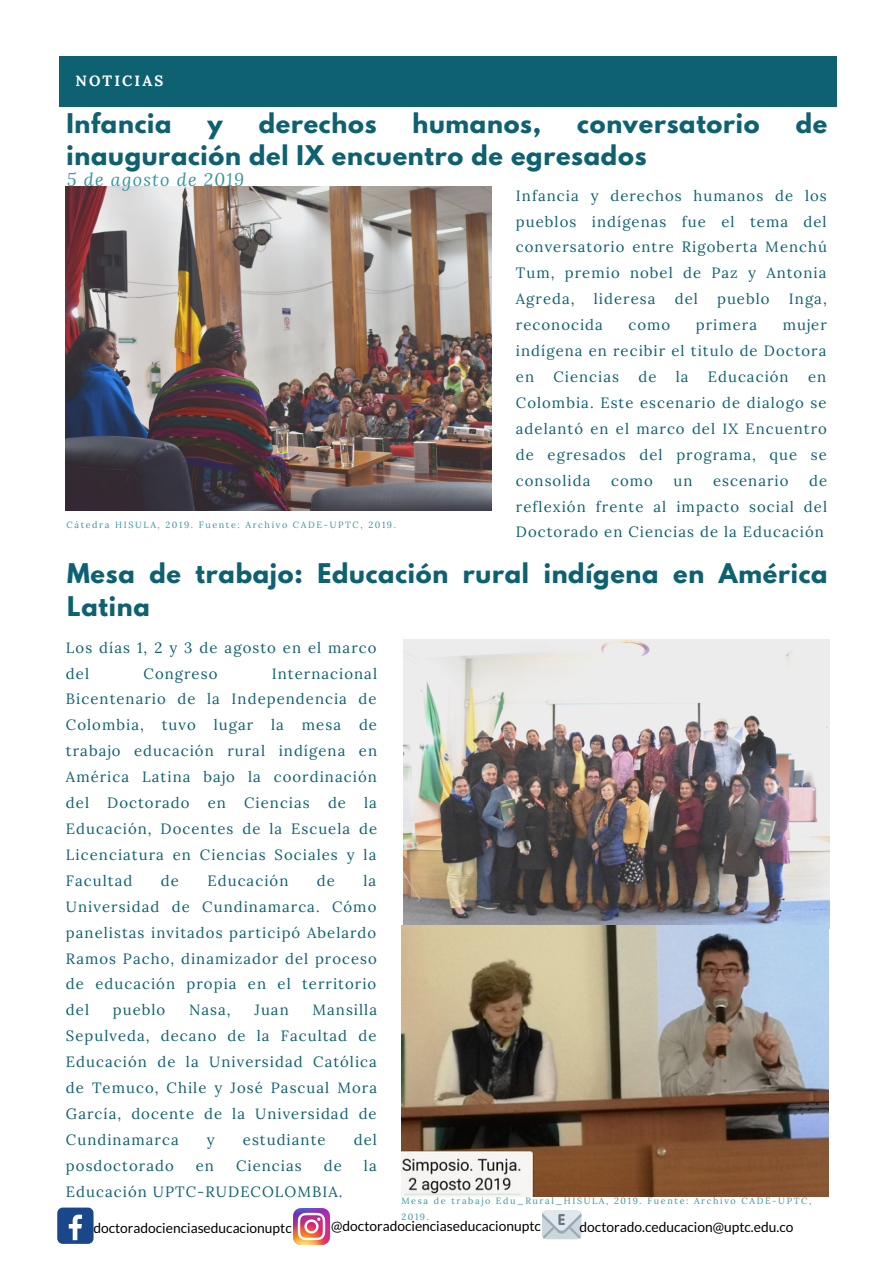
<style>
.page{position:relative;width:894px;height:1264px;background:#fff}
.page>*{position:absolute;margin:0;border:0;box-sizing:border-box;transform-origin:0 0}
.t1{font:700 24px/32.7px "League Spartan";letter-spacing:.03em;color:#0e6171}
.t2{font:italic 18px "Lora";letter-spacing:.07em;color:#3494a0}
.t3{font:14.85px/26px "Lora";letter-spacing:.07em;color:#0e6171;text-align:justify}
.t4{font:700 14.85px "Lora";letter-spacing:.14em;color:#fff}
.t5{font:13.8px "Lato";color:#000}
.t6{font:9px/15.8px "Lora";letter-spacing:.18em;color:#3494a0}
</style>
<div class="page">
<img style="left:66px;top:187px;width:426px;height:323px">
<div style="left:59px;top:56px;width:777px;height:51px;background:#0e6171"></div>
<img style="left:403px;top:639px;width:425px;height:286px">
<div style="left:57px;top:1207px;width:36px;height:36px;background:#1a4789;border-radius:6px"></div>
<svg style="left:69px;top:1214px;width:13px;height:26px"></svg>
<img style="left:293px;top:1208px;width:36px;height:36px">
<div style="left:542px;top:1210px;width:39px;height:29px;background:#ccd6dd;border-radius:4px"></div>
<svg style="left:542px;top:1210px;width:39px;height:28px"></svg>
<img style="left:401px;top:925px;width:427px;height:271px">
<p class="t4" style="left:75px;top:71px;width:89px">NOTICIAS</p>
<h1 class="t1" style="left:66px;top:110px;width:107px">Infancia</h1>
<h1 class="t1" style="left:207px;top:110px;width:17px">y</h1>
<h1 class="t1" style="left:259px;top:110px;width:119px">derechos</h1>
<h1 class="t1" style="left:412px;top:110px;width:130px">humanos,</h1>
<h1 class="t1" style="left:577px;top:110px;width:184px">conversatorio</h1>
<h1 class="t1" style="left:795px;top:110px;width:33px">de</h1>
<h1 class="t1" style="left:66px;top:142px;width:581px">inauguración del IX encuentro de egresados</h1>
<p class="t2" style="left:67px;top:167px;width:178px">5 de agosto de 2019</p>
<p class="t3" style="left:515px;top:182px;width:312px">Infancia y derechos humanos de los pueblos indígenas fue el tema del conversatorio entre Rigoberta Menchú Tum, premio nobel de Paz y Antonia Agreda,</p>
<p class="t3" style="left:593px;top:286px;width:63px">lideresa</p>
<p class="t3" style="left:674px;top:286px;width:25px">del</p>
<p class="t3" style="left:717px;top:286px;width:54px">pueblo</p>
<p class="t3" style="left:788px;top:286px;width:39px">Inga,</p>
<p class="t3" style="left:515px;top:312px;width:88px">reconocida</p>
<p class="t3" style="left:628px;top:312px;width:43px">como</p>
<p class="t3" style="left:695px;top:312px;width:63px">primera</p>
<p class="t3" style="left:515px;top:312px;width:312px;text-indent:267px">mujer indígena en recibir el titulo de Doctora en</p>
<p class="t3" style="left:553px;top:363px;width:67px">Ciencias</p>
<p class="t3" style="left:638px;top:363px;width:20px">de</p>
<p class="t3" style="left:675px;top:363px;width:14px">la</p>
<p class="t3" style="left:707px;top:363px;width:82px">Educación</p>
<p class="t3" style="left:515px;top:363px;width:312px;text-indent:292px">en Colombia. Este escenario de dialogo se adelantó en el marco del IX Encuentro de egresados del programa, que se consolida</p>
<p class="t3" style="left:515px;top:467px;width:313px;text-indent:293px">de reflexión frente al impacto social del Doctorado en Ciencias de la Educación</p>
<p class="t3" style="left:611px;top:467px;width:43px">como</p>
<p class="t3" style="left:673px;top:467px;width:20px">un</p>
<p class="t3" style="left:713px;top:467px;width:77px">escenario</p>
<p class="t6" style="left:66px;top:516px;width:331px">Cátedra HISULA, 2019. Fuente: Archivo CADE-UPTC, 2019.</p>
<h1 class="t1" style="left:67px;top:560px;width:761px">Mesa de trabajo: Educación rural indígena en América<br>Latina</h1>
<p class="t3" style="left:66px;top:634px;width:312px">Los días 1, 2 y 3 de agosto en el marco del</p>
<p class="t3" style="left:66px;top:660px;width:312px;text-indent:206px">Internacional Bicentenario de la Independencia de Colombia, tuvo lugar la mesa de trabajo educación rural indígena en América Latina bajo la coordinación del Doctorado en Ciencias de la Educación, Docentes de la Escuela de Licenciatura en Ciencias Sociales y la Facultad</p>
<p class="t3" style="left:143px;top:660px;width:75px">Congreso</p>
<p class="t3" style="left:161px;top:867px;width:20px">de</p>
<p class="t3" style="left:207px;top:867px;width:82px">Educación</p>
<p class="t3" style="left:317px;top:867px;width:20px">de</p>
<p class="t3" style="left:66px;top:867px;width:312px;text-indent:297px">la Universidad de Cundinamarca. Cómo panelistas invitados participó Abelardo Ramos Pacho, dinamizador del proceso de educación propia en el territorio del</p>
<p class="t3" style="left:66px;top:996px;width:312px;text-indent:246px">Mansilla Sepulveda, decano de la Facultad de Educación de la Universidad Católica de Temuco, Chile y José Pascual Mora García, docente de la Universidad de Cundinamarca</p>
<p class="t3" style="left:113px;top:996px;width:54px">pueblo</p>
<p class="t3" style="left:189px;top:996px;width:43px">Nasa,</p>
<p class="t3" style="left:254px;top:996px;width:36px">Juan</p>
<p class="t3" style="left:207px;top:1126px;width:9px">y</p>
<p class="t3" style="left:243px;top:1126px;width:84px">estudiante</p>
<p class="t3" style="left:353px;top:1126px;width:25px">del</p>
<p class="t3" style="left:66px;top:1152px;width:109px">posdoctorado</p>
<p class="t3" style="left:196px;top:1152px;width:20px">en</p>
<p class="t3" style="left:236px;top:1152px;width:67px">Ciencias</p>
<p class="t3" style="left:324px;top:1152px;width:20px">de</p>
<p class="t3" style="left:364px;top:1152px;width:14px">la</p>
<p class="t3" style="left:66px;top:1178px;width:278px">Educación UPTC-RUDECOLOMBIA.</p>
<p class="t6" style="left:401px;top:1193px;width:411px">Mesa de trabajo Edu_Rural_HISULA, 2019. Fuente: Archivo CADE-UPTC,<br>2019.</p>
<p class="t5" style="left:93px;top:1218px;width:200px">doctoradocienciaseducacionuptc</p>
<p class="t5" style="left:331px;top:1216px;width:211px">@doctoradocienciaseducacionuptc</p>
<p class="t5" style="left:579px;top:1218px;width:215px">doctorado.ceducacion@uptc.edu.co</p>
</div>
